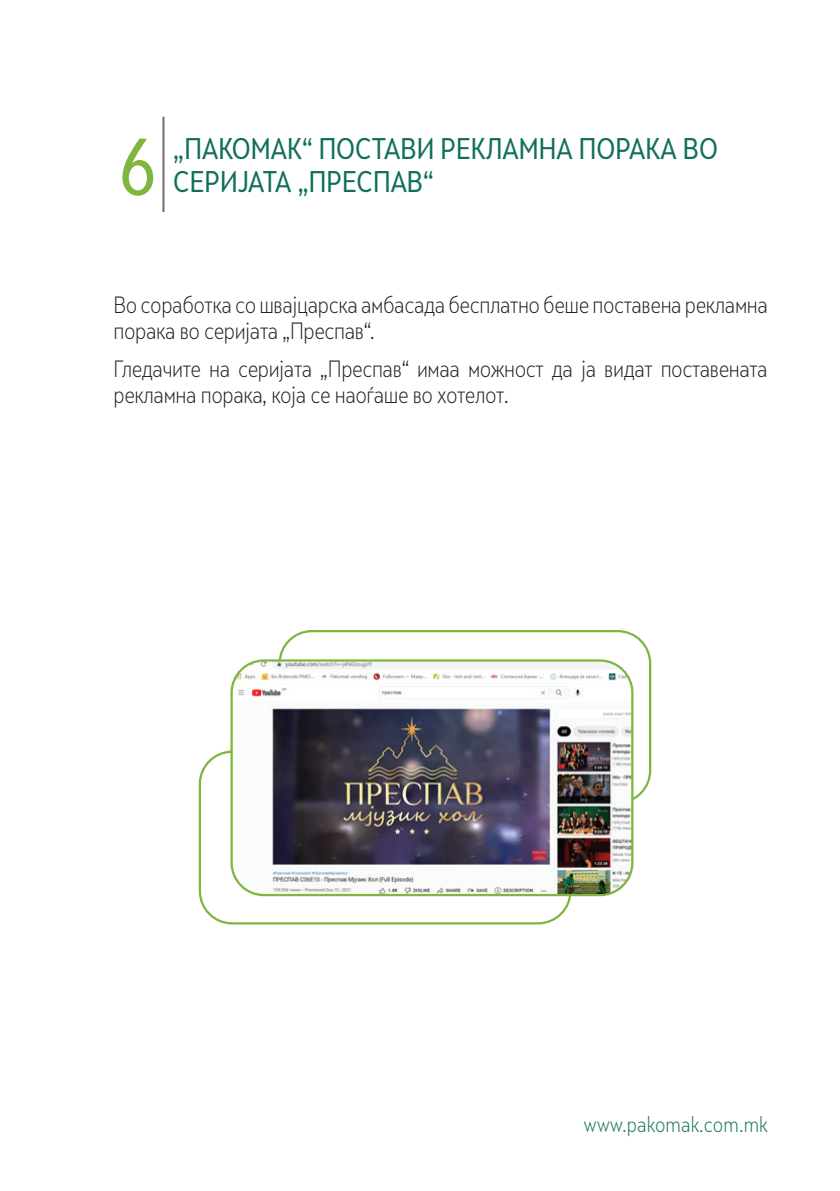
<style>
.page{position:relative;width:840px;height:1191px;background:#fff}
.page>*{position:absolute;margin:0;border:0;box-sizing:border-box;transform-origin:0 0}
.t1{font:75.4px "Skola Sans Cn";color:#7fb640}
.t2{font:28px "Skola Sans Cn";color:#106f5b}
.t3{font:300 22px/26.4px "Skola Sans Cn";letter-spacing:-.02em;color:#231f20}
.t4{font:300 20px "Skola Sans Cn";color:#106f5b}
</style>
<div class="page">
<hr style="left:162px;top:117px;width:2px;height:95px;background:#6c6d70">
<div style="left:199px;top:750px;width:372px;height:174px;border:2px solid #7fb640;border-radius:32px"></div>
<div style="left:278px;top:630px;width:373px;height:174px;border:2px solid #7fb640;border-radius:32px"></div>
<img style="left:233px;top:662px;width:399px;height:233px">
<div style="left:230px;top:659px;width:403px;height:237px;border:2px solid #7fb640;border-radius:32px"></div>
<h1 class="t1" style="left:119px;top:122px;width:39px">6</h1>
<p class="t2" style="left:173px;top:132px;width:546px">„ПАКОМАК“ ПОСТАВИ РЕКЛАМНА ПОРАКА ВО</p>
<p class="t2" style="left:173px;top:165px;width:262px">СЕРИЈАТА „ПРЕСПАВ“</p>
<p class="t3" style="left:113px;top:291px;width:655px">Во соработка со швајцарска амбасада бесплатно беше поставена рекламна порака во серијата „Преспав“.</p>
<p class="t3" style="left:113px;top:355px;width:655px">Гледачите на серијата „Преспав“ имаа можност да ја видат поставената рекламна порака, која се наоѓаше во хотелот.</p>
<p class="t4" style="left:583px;top:1113px;width:185px">www.pakomak.com.mk</p>
</div>
